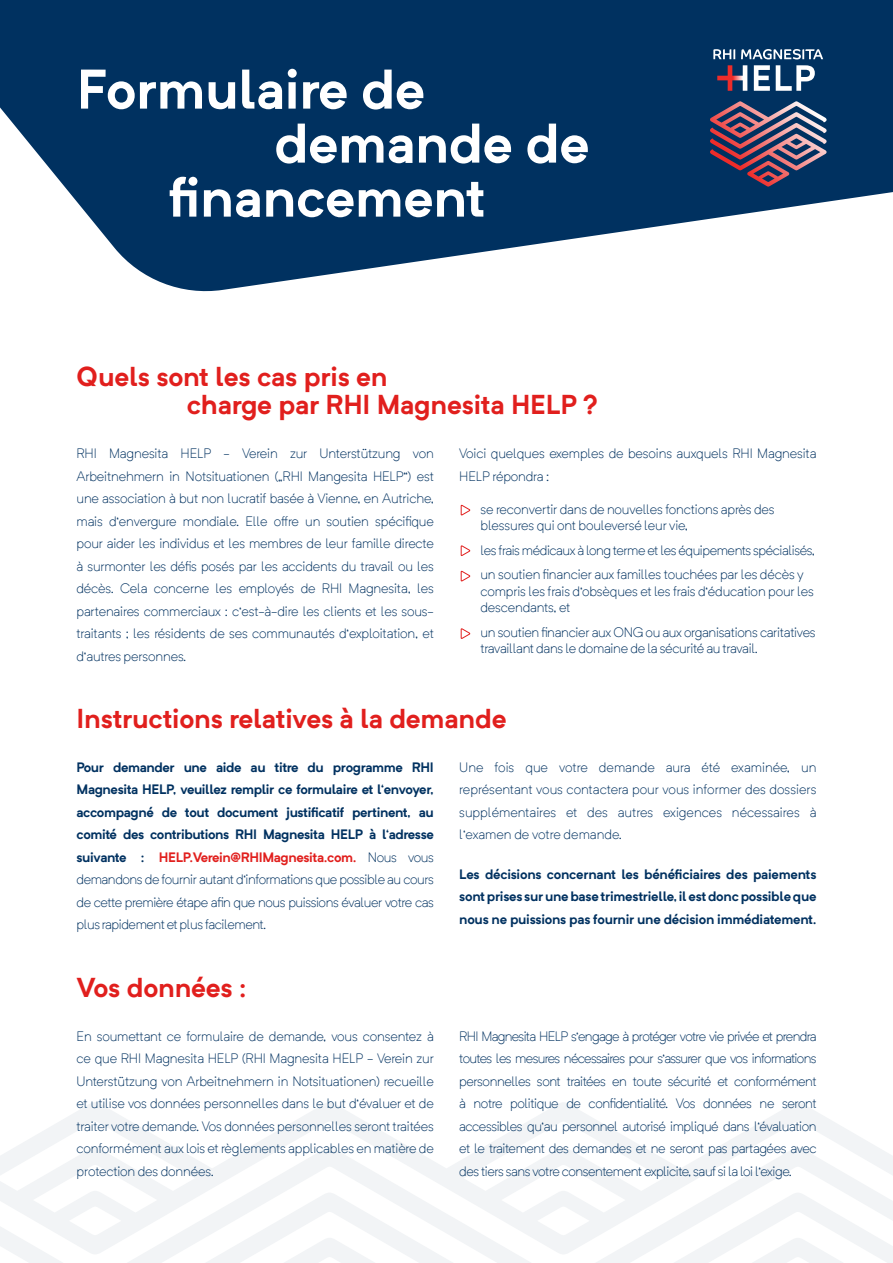
<style>
.page{position:relative;width:893px;height:1263px;background:#fff}
.page>*{position:absolute;margin:0;border:0;box-sizing:border-box;transform-origin:0 0}
.t1{font:700 54.9px "Neutrif Pro";letter-spacing:-.01em;color:#fff}
.t2{font:700 27px/28.5px "Neutrif Pro";letter-spacing:-.01em;color:#e11f1d}
.t3{font:300 13.5px/22.5px "Neutrif Pro";letter-spacing:-.01em;color:#003160;text-align:justify}
.t4{font:700 13.5px/22.5px "Neutrif Pro";letter-spacing:-.025em;color:#003160;text-align:justify}
.t5{font:300 13.5px/24.8px "Neutrif Pro";letter-spacing:-.03em;color:#003160}
.s1{color:#e11f1d}
.s2{font-weight:300}
</style>
<div class="page">
<svg style="left:16px;top:1102px;width:860px;height:45px"></svg>
<svg style="left:0;top:1147px;width:893px;height:116px"></svg>
<svg style="left:0;top:0;width:893px;height:292px;fill:#003160"></svg>
<svg style="left:713px;top:49px;width:110px;height:10px"></svg>
<svg style="left:754px;top:65px;width:16px;height:26px"></svg>
<svg style="left:776px;top:65px;width:39px;height:26px"></svg>
<svg style="left:717px;top:65px;width:30px;height:26px"></svg>
<svg style="left:710px;top:101px;width:117px;height:86px;background:#554e6c"></svg>
<svg style="left:461px;top:505px;width:9px;height:10px"></svg>
<svg style="left:461px;top:545px;width:9px;height:11px"></svg>
<svg style="left:461px;top:571px;width:9px;height:10px"></svg>
<svg style="left:461px;top:628px;width:9px;height:11px"></svg>
<h1 class="t1" style="left:77px;top:52px;width:350px">Formulaire de</h1>
<h1 class="t1" style="left:274px;top:106px;width:317px">demande de</h1>
<h1 class="t1" style="left:169px;top:160px;width:318px">financement</h1>
<h2 class="t2" style="left:187px;top:361px;width:414px;text-indent:-110px">Quels sont les cas pris en<br>charge par RHI Magnesita HELP ?</h2>
<p class="t3" style="left:77px;top:442px;width:359px">RHI Magnesita HELP - Verein zur Unterstützung von Arbeitnehmern in Notsituationen („RHI Mangesita HELP“) est une association à but non lucratif basée à Vienne, en Autriche, mais d‘envergure mondiale. Elle offre un soutien spécifique pour aider les individus et les membres de leur famille directe à surmonter les défis posés par les accidents du travail ou les décès. Cela concerne les employés de RHI Magnesita, les partenaires commerciaux : c‘est-à-dire les clients et les sous&shy;traitants ; les résidents de ses communautés d‘exploitation, et d’autres personnes.</p>
<p class="t3" style="left:459px;top:442px;width:359px">Voici quelques exemples de besoins auxquels RHI Magnesita<br>HELP répondra :</p>
<p class="t3" style="left:480px;top:501px;width:296px;line-height:16.2px">se reconvertir dans de nouvelles fonctions après des blessures qui ont bouleversé leur vie,</p>
<p class="t5" style="left:480px;top:538px;width:336px">les frais médicaux à long terme et les équipements spécialisés, un soutien financier aux familles touchées par les décès y</p>
<p class="t3" style="left:480px;top:583px;width:335px;line-height:16.2px">compris les frais d‘obsèques et les frais d‘éducation pour les descendants, et</p>
<p class="t3" style="left:480px;top:624px;width:337px;line-height:16.2px">un soutien financier aux ONG ou aux organisations caritatives travaillant dans le domaine de la sécurité au travail.</p>
<h2 class="t2" style="left:77px;top:703px;width:432px">Instructions relatives à la demande</h2>
<p class="t4" style="left:77px;top:755px;width:359px">Pour demander une aide au titre du programme RHI Magnesita HELP, veuillez remplir ce formulaire et l‘envoyer, accompagné de tout document justificatif pertinent, au comité des contributions RHI Magnesita HELP à l‘adresse suivante : <span class="s1">HELP.Verein@RHIMagnesita.com.</span> <span class="s2">Nous vous demandons de fournir autant d‘informations que possible au cours de cette première étape afin que nous puissions évaluer votre cas plus rapidement et plus facilement.</span></p>
<p class="t3" style="left:459px;top:756px;width:359px">Une fois que votre demande aura été examinée, un représentant vous contactera pour vous informer des dossiers supplémentaires et des autres exigences nécessaires à l‘examen de votre demande.</p>
<p class="t4" style="left:459px;top:862px;width:359px">Les décisions concernant les bénéficiaires des paiements sont prises sur une base trimestrielle, il est donc possible que nous ne puissions pas fournir une décision immédiatement.</p>
<h2 class="t2" style="left:77px;top:972px;width:171px">Vos données :</h2>
<p class="t3" style="left:77px;top:1025px;width:359px">En soumettant ce formulaire de demande, vous consentez à ce que RHI Magnesita HELP (RHI Magnesita HELP - Verein zur Unterstützung von Arbeitnehmern in Notsituationen) recueille et utilise vos données personnelles dans le but d‘évaluer et de traiter votre demande. Vos données personnelles seront traitées conformément aux lois et règlements applicables en matière de protection des données.</p>
<p class="t3" style="left:459px;top:1025px;width:359px">RHI Magnesita HELP s‘engage à protéger votre vie privée et prendra toutes les mesures nécessaires pour s‘assurer que vos informations personnelles sont traitées en toute sécurité et conformément à notre politique de confidentialité. Vos données ne seront accessibles qu‘au personnel autorisé impliqué dans l‘évaluation et le traitement des demandes et ne seront pas partagées avec des tiers sans votre consentement explicite, sauf si la loi l‘exige.</p>
</div>
